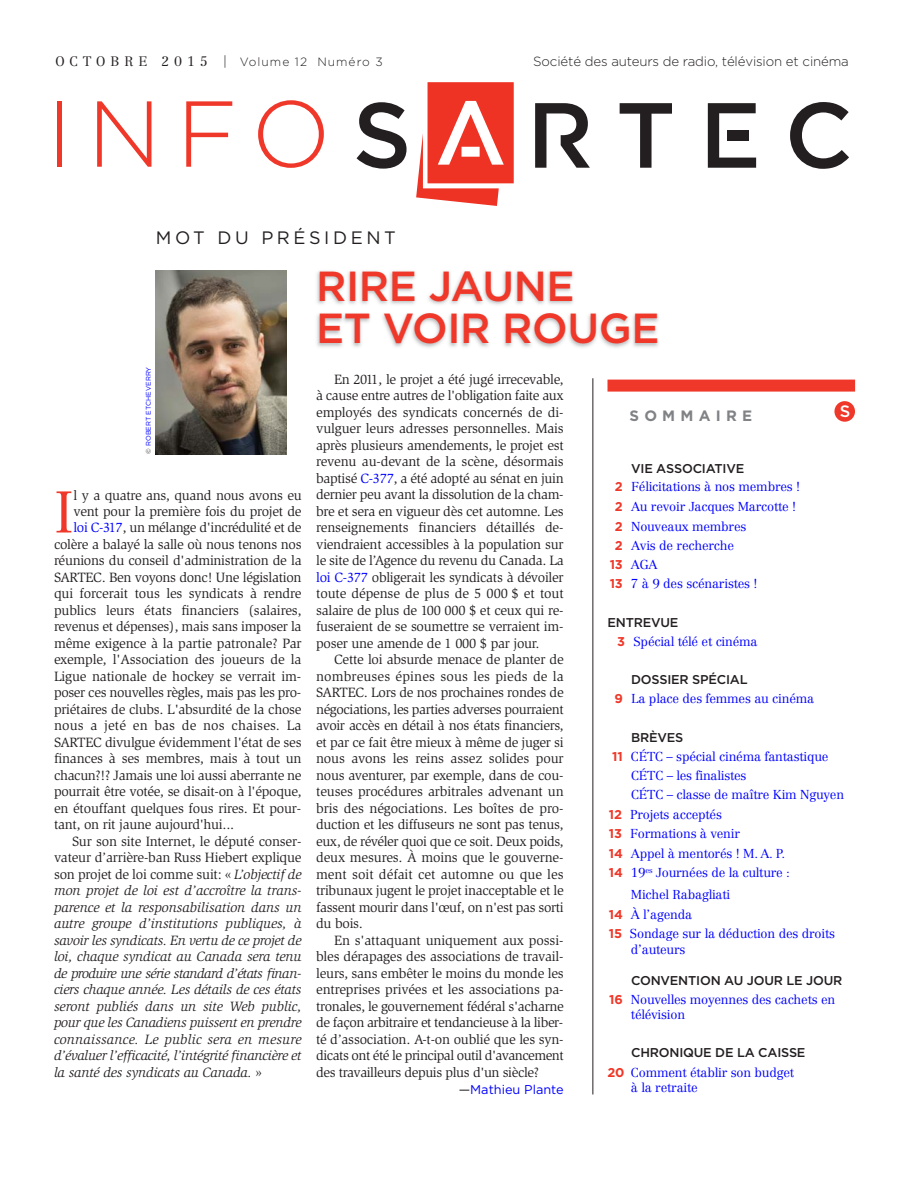
<style>
.page{position:relative;width:918px;height:1188px;background:#fff}
.page>*{position:absolute;margin:0;border:0;box-sizing:border-box;transform-origin:0 0}
.t1{font:300 93.3px "Gotham";color:#ef3829}
.t2{font:300 57.6px "Centennial LT Std";color:#ef3829}
.t3{font:500 42px/42px "Gotham";letter-spacing:-.01em;color:#ef3829}
.t4{font:18px "Gotham";letter-spacing:.2em;color:#231f20}
.t5{font:500 16.5px "Gotham";color:#fff}
.t6{font:700 15px "Gotham";letter-spacing:.35em;color:#808285}
.t7{font:13.8px/16.5px "Slimbach Std";letter-spacing:-.02em;color:#231f20;text-align:justify}
.t8{font:italic 13.8px "Slimbach Std";letter-spacing:-.015em;color:#231f20}
.t9{font:italic 13.8px "Slimbach Std";letter-spacing:-.045em;color:#231f20}
.t10{font:italic 13.8px "Slimbach Std";letter-spacing:.01em;color:#231f20}
.t11{font:13.8px "Slimbach Std";letter-spacing:.01em;color:#231f20}
.t12{font:300 13.35px "Gotham";letter-spacing:-.01em;color:#231f20}
.t13{font:300 12.75px/19.6px "Centennial LT Std";letter-spacing:-.015em;color:#00f}
.t14{font:500 12.75px "Gotham";letter-spacing:-.015em;color:#231f20}
.t15{font:300 12.75px "Centennial LT Std";letter-spacing:-.015em;color:#0000f3}
.t16{font:300 12.75px "Centennial LT Std";letter-spacing:-.015em;color:#0200ff}
.t17{font:12.75px "Gotham";color:#00f}
.t18{font:300 12px "Gotham";letter-spacing:.085em;color:#231f20}
.t19{font:6.75px "Gotham";letter-spacing:.01em;color:#00f}
.s1{font-family:"Centennial LT Std";font-size:13.5px}
.s2{font-size:13.5px}
.s3{color:#231f20}
.s4{color:#00f}
.s5{font-style:italic}
.s6{font-style:normal}
.s7{font-family:"Gotham";font-weight:700;color:#ef3829}
</style>
<div class="page">
<svg style="left:357px;top:102px;width:50px;height:67px"></svg>
<svg style="left:620px;top:103px;width:52px;height:65px"></svg>
<svg style="left:790px;top:102px;width:59px;height:67px"></svg>
<svg style="left:535px;top:103px;width:55px;height:65px"></svg>
<svg style="left:708px;top:103px;width:48px;height:65px"></svg>
<svg style="left:416px;top:82px;width:98px;height:124px"></svg>
<div style="left:608px;top:380px;width:247px;height:12px;background:#ef3829"></div>
<img style="left:317px;top:271px;width:342px;height:77px">
<img style="left:156px;top:270px;width:131px;height:184px">
<hr style="left:593px;top:378px;width:1px;height:716px;background:#231f20">
<div style="left:834px;top:401px;width:21px;height:21px;background:#ef3829;border-radius:50%"></div>
<p class="t18" style="left:55px;top:57px;width:329px"><span class="s1">OCTOBRE 2015</span> <span class="s2">|</span> Volume 12 Numéro 3</p>
<h1 class="t1" style="left:46px;top:99px;width:286px">INFO</h1>
<h3 class="t4" style="left:156px;top:231px;width:241px">MOT DU PRÉSIDENT</h3>
<p class="t12" style="left:533px;top:56px;width:317px">Société des auteurs de radio, télévision et cinéma</p>
<p class="t19" style="left:146px;top:454px;width:89px;rotate:-90deg"><span class="s3">©</span> ROBERT ETCHEVERRY</p>
<h2 class="t2" style="left:54px;top:487px;width:21px">I</h2>
<p class="t7" style="left:74px;top:488px;width:230px">l y a quatre ans, quand nous avons eu</p>
<p class="t7" style="left:74px;top:504px;width:230px">vent pour la première fois du projet de</p>
<p class="t7" style="left:74px;top:521px;width:230px"><span class="s4">loi C-317</span>, un mélange d'incrédulité et de</p>
<p class="t7" style="left:54px;top:537px;width:249px">colère a balayé la salle où nous tenons nos</p>
<p class="t7" style="left:54px;top:554px;width:249px">réunions du conseil d'administration de la</p>
<p class="t7" style="left:54px;top:570px;width:249px">SARTEC. Ben voyons donc! Une législation</p>
<p class="t7" style="left:54px;top:587px;width:249px">qui forcerait tous les syndicats à rendre</p>
<p class="t7" style="left:54px;top:603px;width:249px">publics leurs états financiers (salaires,</p>
<p class="t7" style="left:54px;top:620px;width:249px">revenus et dépenses), mais sans imposer la</p>
<p class="t7" style="left:54px;top:636px;width:249px">même exigence à la partie patronale? Par</p>
<p class="t7" style="left:54px;top:653px;width:249px">exemple, l'Association des joueurs de la</p>
<p class="t7" style="left:54px;top:669px;width:249px">Ligue nationale de hockey se verrait im-</p>
<p class="t7" style="left:54px;top:686px;width:249px">poser ces nouvelles règles, mais pas les pro-</p>
<p class="t7" style="left:54px;top:702px;width:249px">priétaires de clubs. L'absurdité de la chose</p>
<p class="t11" style="left:54px;top:721px;width:249px">nous a jeté en bas de nos chaises. La</p>
<p class="t7" style="left:54px;top:735px;width:249px">SARTEC divulgue évidemment l'état de ses</p>
<p class="t7" style="left:54px;top:752px;width:249px">finances à ses membres, mais à tout un</p>
<p class="t7" style="left:54px;top:768px;width:249px">chacun?!? Jamais une loi aussi aberrante ne</p>
<p class="t7" style="left:54px;top:785px;width:249px">pourrait être votée, se disait-on à l'époque,</p>
<p class="t7" style="left:54px;top:801px;width:249px">en étouffant quelques fous rires. Et pour-</p>
<p class="t7" style="left:54px;top:818px;width:182px">tant, on rit jaune aujourd'hui...</p>
<p class="t7" style="left:72px;top:834px;width:231px">Sur son site Internet, le député conser-</p>
<p class="t7" style="left:54px;top:851px;width:249px">vateur d’arrière-ban Russ Hiebert explique</p>
<p class="t7" style="left:54px;top:867px;width:249px">son projet de loi comme suit: « <span class="s5">L’objectif de</span></p>
<p class="t8" style="left:54px;top:886px;width:249px">mon projet de loi est d’accroître la trans-</p>
<p class="t8" style="left:54px;top:902px;width:249px">parence et la responsabilisation dans un</p>
<p class="t8" style="left:54px;top:919px;width:249px">autre groupe d’institutions publiques, à</p>
<p class="t8" style="left:54px;top:935px;width:249px">savoir les syndicats. En vertu de ce projet de</p>
<p class="t8" style="left:54px;top:952px;width:249px">loi, chaque syndicat au Canada sera tenu</p>
<p class="t9" style="left:54px;top:968px;width:249px">de produire une série standard d’états fi nan-</p>
<p class="t8" style="left:54px;top:984px;width:249px">ciers chaque année. Les détails de ces états</p>
<p class="t8" style="left:54px;top:1001px;width:249px">seront publiés dans un site Web public,</p>
<p class="t8" style="left:54px;top:1017px;width:249px">pour que les Canadiens puissent en prendre</p>
<p class="t10" style="left:54px;top:1034px;width:249px">connaissance. Le public sera en mesure</p>
<p class="t8" style="left:54px;top:1050px;width:249px">d’évaluer l’efficacité, l’intégrité financière et</p>
<p class="t8" style="left:54px;top:1067px;width:209px">la santé des syndicats au Canada. <span class="s6">»</span></p>
<h3 class="t3" style="left:316px;top:268px;width:345px">RIRE JAUNE<br>ET VOIR ROUGE</h3>
<p class="t7" style="left:316px;top:372px;width:249px;text-indent:18px">En 2011, le projet a été jugé irrecevable, à cause entre autres de l'obligation faite aux employés des syndicats concernés de di&shy;vulguer leurs adresses personnelles. Mais après plusieurs amendements, le projet est revenu au-devant de la scène, désormais baptisé <span class="s4">C-377</span>, a été adopté au sénat en juin dernier peu avant la dissolution de la cham&shy;bre et sera en vigueur dès cet automne. Les renseignements financiers détaillés de&shy;viendraient accessibles à la population sur le site de l’Agence du revenu du Canada. La <span class="s4">loi C-377</span> obligerait les syndicats à dévoiler toute dépense de plus de 5 000 $ et tout salaire de plus de 100 000 $ et ceux qui re&shy;fuseraient de se soumettre se verraient im&shy;poser une amende de 1 000 $ par jour.</p>
<p class="t7" style="left:316px;top:653px;width:249px;text-indent:18px">Cette loi absurde menace de planter de nombreuses épines sous les pieds de la SARTEC. Lors de nos prochaines rondes de négociations, les parties adverses pourraient avoir accès en détail à nos états finan ciers, et par ce fait être mieux à même de juger si nous avons les reins assez solides pour nous aventurer, par exemple, dans de cou&shy;teuses procédures arbitrales advenant un bris des négociations. Les boîtes de pro&shy;duction et les diffuseurs ne sont pas tenus, eux, de révéler quoi que ce soit. Deux poids, deux mesures. À moins que le gouverne&shy;ment soit défait cet automne ou que les tribunaux jugent le projet inacceptable et le fassent mourir dans l'œuf, on n'est pas sorti du bois.</p>
<p class="t7" style="left:316px;top:933px;width:249px;text-indent:18px">En s'attaquant uniquement aux possi&shy;bles dérapages des associations de travail - leurs, sans embêter le moins du monde les entreprises privées et les associations pa&shy;tronales, le gouvernement fédéral s'acharne de façon arbitraire et tendancieuse à la liber - té d’association. A-t-on oublié que les syn&shy;dicats ont été le principal outil d'avan cement des travailleurs depuis plus d'un siècle?</p>
<p class="t17" style="left:459px;top:1084px;width:106px"><span class="s3">—</span>Mathieu Plante</p>
<p class="t6" style="left:630px;top:410px;width:124px">SOMMAIRE</p>
<p class="t5" style="left:840px;top:405px;width:12px">S</p>
<p class="t14" style="left:631px;top:464px;width:115px">VIE ASSOCIATIVE</p>
<p class="t15" style="left:615px;top:481px;width:187px"><span class="s7">2</span> Félicitations à nos <span class="s4">membres !</span></p>
<p class="t13" style="left:615px;top:498px;width:183px"><span class="s7">2</span> Au revoir Jacques Marcotte !</p>
<p class="t13" style="left:615px;top:517px;width:133px"><span class="s7">2</span> Nouveaux membres</p>
<p class="t13" style="left:615px;top:537px;width:121px"><span class="s7">2</span> Avis de recherche</p>
<p class="t13" style="left:610px;top:555px;width:49px"><span class="s7">13</span> AGA</p>
<p class="t13" style="left:610px;top:575px;width:149px"><span class="s7">13</span> 7 à 9 des scénaristes !</p>
<p class="t14" style="left:608px;top:618px;width:73px">ENTREVUE</p>
<p class="t13" style="left:617px;top:633px;width:142px"><span class="s7">3</span> Spécial télé et cinéma</p>
<p class="t14" style="left:631px;top:675px;width:118px">DOSSIER SPÉCIAL</p>
<p class="t13" style="left:614px;top:690px;width:201px"><span class="s7">9</span> La place des femmes au cinéma</p>
<p class="t14" style="left:631px;top:733px;width:54px">BRÈVES</p>
<p class="t13" style="left:612px;top:748px;width:218px"><span class="s7">11</span> CÉTC – spécial cinéma fantastique</p>
<p class="t13" style="left:631px;top:766px;width:117px">CÉTC – les finalistes</p>
<p class="t13" style="left:631px;top:786px;width:215px">CÉTC – classe de maître Kim Nguyen</p>
<p class="t13" style="left:609px;top:805px;width:115px"><span class="s7">12</span> Projets acceptés</p>
<p class="t16" style="left:609px;top:828px;width:133px"><span class="s7">13</span> Formations à venir</p>
<p class="t13" style="left:609px;top:845px;width:178px"><span class="s7">14</span> Appel à mentorés ! M. A. P.</p>
<p class="t13" style="left:609px;top:864px;width:183px"><span class="s7">14</span> 19<sup>es</sup> Journées de la culture :</p>
<p class="t13" style="left:609px;top:886px;width:228px;text-indent:22px">Michel Rabagliati<br><span class="s7">14</span> À l’agenda<br><span class="s7">15</span> Sondage sur la déduction des droits</p>
<p class="t13" style="left:631px;top:940px;width:56px">d’auteurs</p>
<p class="t14" style="left:631px;top:975px;width:213px">CONVENTION AU JOUR LE JOUR</p>
<p class="t13" style="left:631px;top:993px;width:206px;line-height:15px;text-indent:-22px"><span class="s7">16</span> Nouvelles moyennes des cachets en télévision</p>
<p class="t14" style="left:631px;top:1048px;width:176px">CHRONIQUE DE LA CAISSE</p>
<p class="t13" style="left:631px;top:1066px;width:165px;line-height:15px;text-indent:-23px"><span class="s7">20</span> Comment établir son budget à la retraite</p>
</div>
